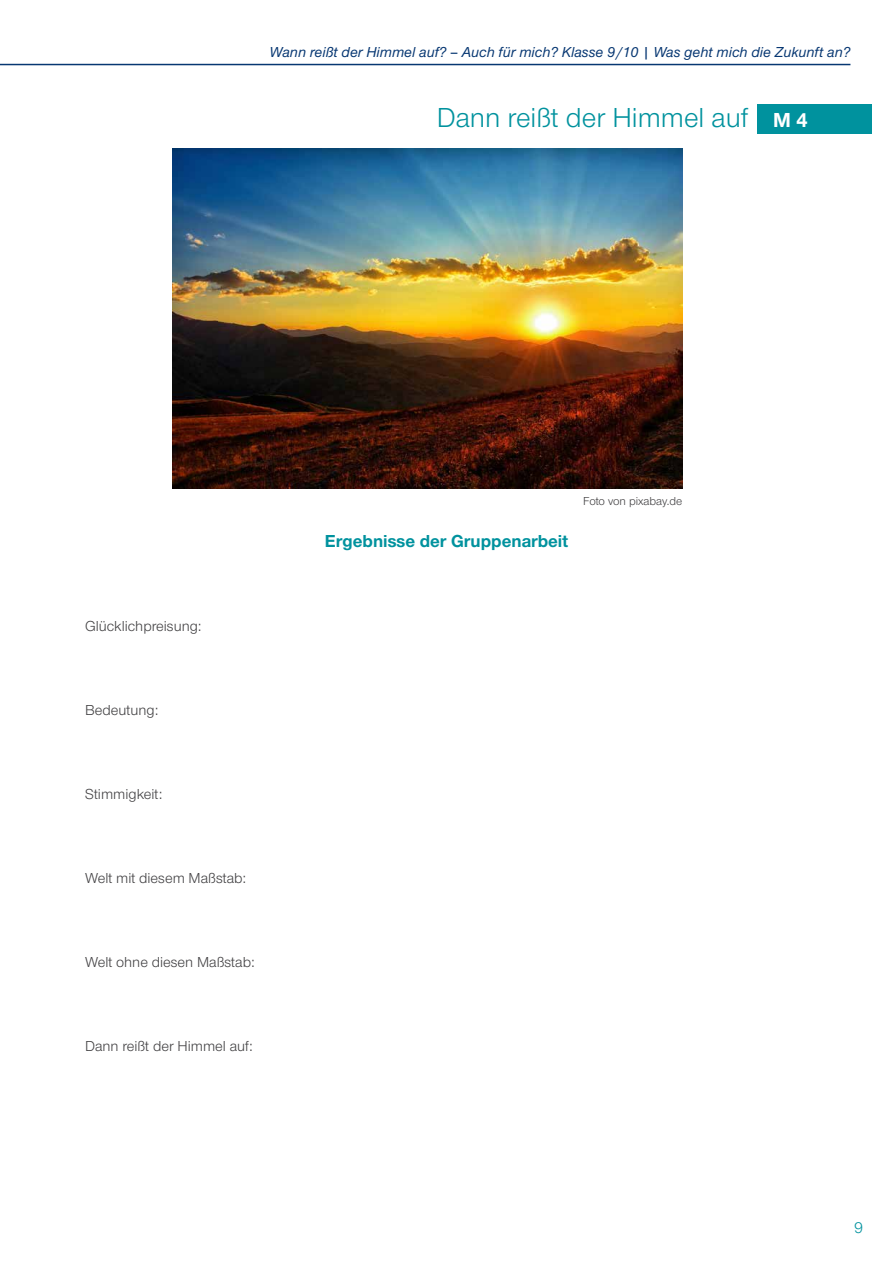
<style>
.page{position:relative;width:893px;height:1263px;background:#fff}
.page>*{position:absolute;margin:0;border:0;box-sizing:border-box;transform-origin:0 0}
.t1{font:28.5px "Nordelbica";color:#00929e}
.t2{font:700 18px "Nordelbica";color:#00929e}
.t3{font:16.5px "Nordelbica";color:#00929e}
.t4{font:15px "Nordelbica";color:#414042}
.t5{font:italic 500 15px "Nordelbica";color:#073772}
.t6{font:12px "Nordelbica";color:#414042}
.s1{font-weight:700;font-size:21px;color:#fff}
</style>
<div class="page">
<hr style="left:0;top:64px;width:850px;height:1px;background:#073772">
<div style="left:757px;top:104px;width:115px;height:30px;background:#00929e"></div>
<img style="left:172px;top:148px;width:510px;height:340px">
<p class="t5" style="left:270px;top:44px;width:582px">Wann reißt der Himmel auf? – Auch für mich? Klasse 9/10 | Was geht mich die Zukunft an?</p>
<h1 class="t1" style="left:437px;top:101px;width:373px">Dann reißt der Himmel auf <span class="s1">M 4</span></h1>
<p class="t4" style="left:85px;top:618px;width:118px">Glücklichpreisung:</p>
<p class="t4" style="left:85px;top:702px;width:75px">Bedeutung:</p>
<p class="t4" style="left:85px;top:786px;width:79px">Stimmigkeit:</p>
<p class="t4" style="left:85px;top:870px;width:163px">Welt mit diesem Maßstab:</p>
<p class="t4" style="left:85px;top:954px;width:171px">Welt ohne diesen Maßstab:</p>
<p class="t4" style="left:85px;top:1038px;width:169px">Dann reißt der Himmel auf:</p>
<p class="t2" style="left:325px;top:530px;width:245px">Ergebnisse der Gruppenarbeit</p>
<p class="t6" style="left:583px;top:494px;width:101px">Foto von pixabay.de</p>
<p class="t3" style="left:854px;top:1218px;width:11px">9</p>
</div>
